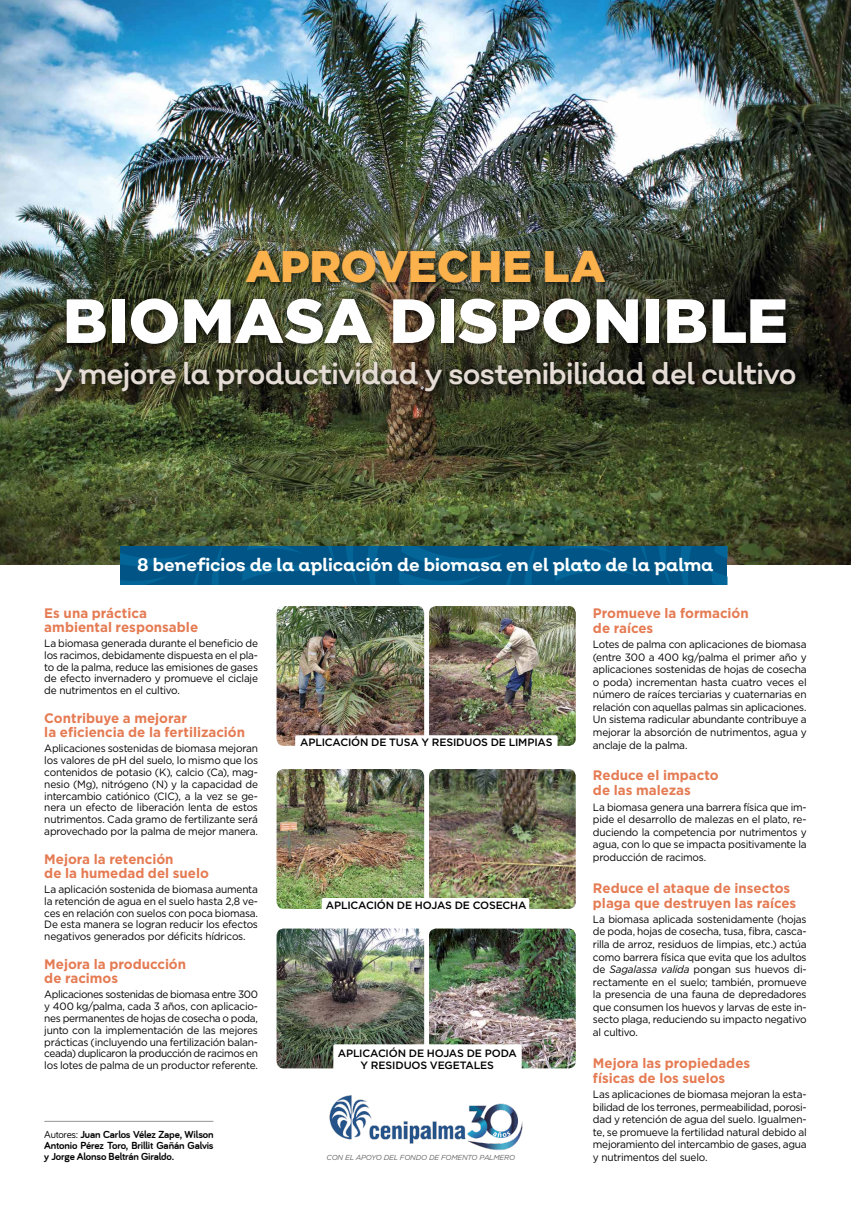
<style>
.page{position:relative;width:851px;height:1205px;background:#fff}
.page>*{position:absolute;margin:0;border:0;box-sizing:border-box;transform-origin:0 0}
.t1{font:900 62.31px "Gotham";color:#fff}
.t2{font:900 44.19px "Gotham";letter-spacing:-.01em;color:#fcb24c}
.t3{font:29.38px "Nutmeg";letter-spacing:-.03em;color:#e4dcd5}
.t4{font:700 18px "Nutmeg";letter-spacing:-.01em;color:#fff}
.t5{font:700 13.75px/14.4px "Gotham";color:#e57b53}
.t6{font:10.62px/12.6px "Gotham";letter-spacing:-.025em;color:#000;text-align:justify;scale:.95 1}
.t7{font:500 10.62px/11.9px "Gotham";letter-spacing:-.015em;color:#000}
.t8{font:700 10.62px/11.2px "Bariol";letter-spacing:-.015em;color:#000;text-align:justify}
.t9{font:italic 7.25px "Gotham";letter-spacing:-.035em;color:#636466}
.s1{font-weight:400}
.s2{font-style:italic}
</style>
<div class="page">
<img style="left:0;top:0;width:850px;height:564px">
<img style="left:276px;top:606px;width:148px;height:140px">
<img style="left:276px;top:769px;width:148px;height:140px">
<img style="left:276px;top:928px;width:148px;height:140px">
<img style="left:429px;top:606px;width:146px;height:140px">
<img style="left:429px;top:769px;width:146px;height:140px">
<img style="left:429px;top:928px;width:146px;height:140px">
<svg style="left:120px;top:546px;width:607px;height:38px"></svg>
<div style="left:295px;top:735px;width:262px;height:19px;background:#fff;border-radius:2px"></div>
<div style="left:333px;top:1044px;width:188px;height:31px;background:#fff;border-radius:2px"></div>
<div style="left:51px;top:359px;width:751px;height:40px;background:#000;opacity:.7"></div>
<div style="left:63px;top:246px;width:730px;height:105px;background:#000;opacity:.7"></div>
<div style="left:322px;top:898px;width:207px;height:19px;background:#fff;border-radius:2px"></div>
<img style="left:329px;top:1095px;width:194px;height:56px">
<hr style="left:44px;top:1121px;width:169px;height:1px;background:#939598">
<h2 class="t2" style="left:245px;top:236px;width:361px">APROVECHE LA</h2>
<h1 class="t1" style="left:63px;top:278px;width:726px">BIOMASA DISPONIBLE</h1>
<h3 class="t3" style="left:54px;top:355px;width:743px">y mejore la productividad y sostenibilidad del cultivo</h3>
<h3 class="t4" style="left:137px;top:553px;width:577px">8 beneficios de la aplicación de biomasa en el plato de la palma</h3>
<p class="t5" style="left:44px;top:606px;width:155px">Es una práctica ambiental responsable</p>
<p class="t6" style="left:44px;top:637px;width:226px;line-height:11.9px">La biomasa generada durante el beneficio de los racimos, debidamente dispuesta en el pla&shy;to de la palma, reduce las emisiones de gases de efecto invernadero y promueve el ciclaje de nutrimentos en el cultivo.</p>
<p class="t5" style="left:44px;top:711px;width:202px">Contribuye a mejorar<br>la eficiencia de la fertilización</p>
<p class="t6" style="left:44px;top:742px;width:226px;line-height:11.9px">Aplicaciones sostenidas de biomasa mejoran los valores de pH del suelo, lo mismo que los contenidos de potasio (K), calcio (Ca), mag&shy;nesio (Mg), nitrógeno (N) y la capacidad de intercambio catiónico (CIC), a la vez se ge&shy;nera un efecto de liberación lenta de estos nutrimentos. Cada gramo de fertilizante será aprovechado por la palma de mejor manera.</p>
<p class="t5" style="left:44px;top:852px;width:166px">Mejora la retención<br>de la humedad del suelo</p>
<p class="t6" style="left:44px;top:883px;width:226px;line-height:11.9px">La aplicación sostenida de biomasa aumenta la retención de agua en el suelo hasta 2,8 ve&shy;ces en relación con suelos con poca biomasa.<br>De esta manera se logran reducir los efectos negativos generados por déficits hídricos.</p>
<p class="t5" style="left:44px;top:957px;width:143px">Mejora la producción de racimos</p>
<p class="t6" style="left:44px;top:988px;width:226px;line-height:11.9px">Aplicaciones sostenidas de biomasa entre 300 y 400 kg/palma, cada 3 años, con aplicacio&shy;nes permanentes de hojas de cosecha o poda, junto con la implementación de las mejores prácticas (incluyendo una fertilización balan&shy;ceada) duplicaron la producción de racimos en los lotes de palma de un productor referente.</p>
<p class="t8" style="left:44px;top:1128px;width:171px"><span class="s1">Autores:</span> Juan Carlos Vélez Zape, Wilson Antonio Pérez Toro, Brillit Gañán Galvis y Jorge Alonso Beltrán Giraldo.</p>
<p class="t7" style="left:300px;top:736px;width:254px">APLICACIÓN DE TUSA Y RESIDUOS DE LIMPIAS</p>
<p class="t7" style="left:326px;top:899px;width:201px">APLICACIÓN DE HOJAS DE COSECHA</p>
<p class="t7" style="left:360px;top:1047px;width:157px;text-indent:-23px">APLICACIÓN DE HOJAS DE PODA<br>Y RESID</p>
<p class="t7" style="left:403px;top:1059px;width:78px">UOS VEGETALES</p>
<p class="t9" style="left:326px;top:1153px;width:190px">CON EL APOYO DEL FONDO DE FOMENTO PALMERO</p>
<p class="t5" style="left:593px;top:605px;width:157px;line-height:15.1px">Promueve la formación de raíces</p>
<p class="t6" style="left:593px;top:638px;width:226px">Lotes de palma con aplicaciones de biomasa (entre 300 a 400 kg/palma el primer año y aplicaciones sostenidas de hojas de cosecha o poda) incrementan hasta cuatro veces el número de raíces terciarias y cuaternarias en relación con aquellas palmas sin aplicaciones.<br>Un sistema radicular abundante contribuye a mejorar la absorción de nutrimentos, agua y anclaje de la palma.</p>
<p class="t5" style="left:593px;top:768px;width:127px;line-height:15.1px">Reduce el impacto de las malezas</p>
<p class="t6" style="left:593px;top:800px;width:226px">La biomasa genera una barrera física que im&shy;pide el desarrollo de malezas en el plato, re&shy;duciendo la competencia por nutrimentos y agua, con lo que se impacta positivamente la producción de racimos.</p>
<p class="t5" style="left:593px;top:880px;width:205px;line-height:15.1px">Reduce el ataque de insectos plaga que destruyen las raíces</p>
<p class="t6" style="left:593px;top:912px;width:226px">La biomasa aplicada sostenidamente (hojas de poda, hojas de cosecha, tusa, fibra, casca&shy;rilla de arroz, residuos de limpias, etc.) actúa como barrera física que evita que los adultos de <span class="s2">Sagalassa valida</span> pongan sus huevos di&shy;rectamente en el suelo; también, promueve la presencia de una fauna de depredadores que consumen los huevos y larvas de este in&shy;secto plaga, reduciendo su impacto negativo al cultivo.</p>
<p class="t5" style="left:593px;top:1055px;width:159px;line-height:15.1px">Mejora las propiedades físicas de los suelos</p>
<p class="t6" style="left:593px;top:1087px;width:226px">Las aplicaciones de biomasa mejoran la esta&shy;bilidad de los terrones, permeabilidad, porosi&shy;dad y retención de agua del suelo. Igualmen&shy;te, se promueve la fertilidad natural debido al mejoramiento del intercambio de gases, agua y nutrimentos del suelo.</p>
</div>
